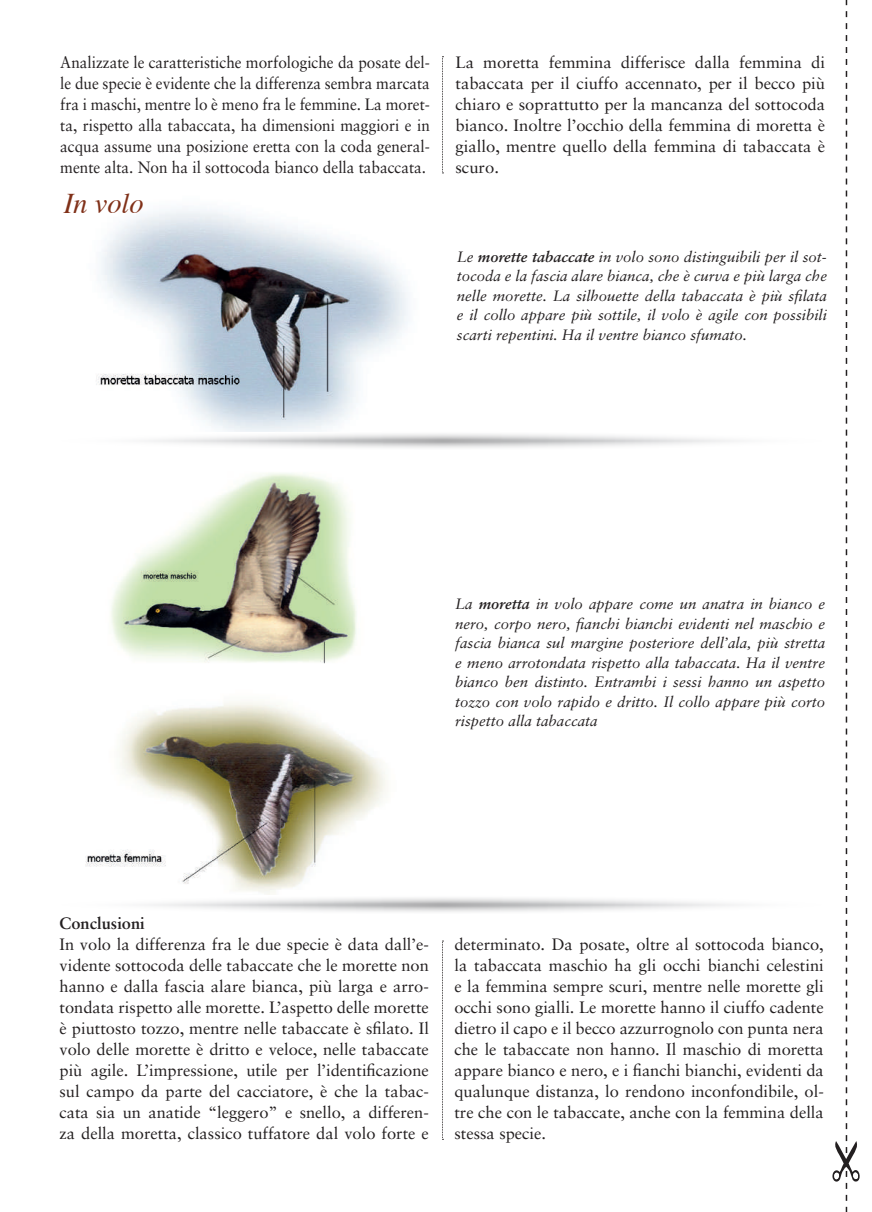
<style>
.page{position:relative;width:872px;height:1212px;background:#fff}
.page>*{position:absolute;margin:0;border:0;box-sizing:border-box;transform-origin:0 0}
.t1{font:italic 28.5px "Times";color:#803018}
.t2{font:16.5px/21px "Sabon";color:#231f20;text-align:justify}
.t3{font:16.5px/21px "Sabon";color:#231f20;text-align:justify;scale:.93 1}
.t4{font:700 16.5px "Sabon";color:#231f20}
.t5{font:italic 15px/19.5px "Sabon";color:#231f20;text-align:justify}
.s1{font-weight:700}
</style>
<div class="page">
<svg style="left:832px;top:0;width:28px;height:1212px"></svg>
<svg style="left:442px;top:56px;width:1px;height:118px"></svg>
<img style="left:96px;top:209px;width:312px;height:223px">
<img style="left:111px;top:473px;width:246px;height:191px">
<img style="left:85px;top:702px;width:302px;height:192px">
<svg style="left:59px;top:895px;width:766px;height:19px"></svg>
<svg style="left:59px;top:431px;width:766px;height:20px"></svg>
<svg style="left:442px;top:941px;width:1px;height:199px"></svg>
<p class="t3" style="left:60px;top:51px;width:399px">Analizzate le caratteristiche morfologiche da posate del&shy;le due specie è evidente che la differenza sembra marcata fra i maschi, mentre lo è meno fra le femmine. La moret&shy;ta, rispetto alla tabaccata, ha dimensioni maggiori e in acqua assume una posizione eretta con la coda general&shy;mente alta. Non ha il sottocoda bianco della tabaccata.</p>
<p class="t2" style="left:455px;top:51px;width:371px">La moretta femmina differisce dalla femmina di tabaccata per il ciuffo accennato, per il becco più chiaro e soprattutto per la mancanza del sottocoda bianco. Inoltre l’occhio della femmina di moretta è giallo, mentre quello della femmina di tabaccata è scuro.</p>
<h1 class="t1" style="left:64px;top:178px;width:81px">In volo</h1>
<p class="t5" style="left:457px;top:247px;width:371px">Le <span class="s1">morette tabaccate</span> in volo sono distinguibili per il sot&shy;tocoda e la fascia alare bianca, che è curva e più larga che nelle morette. La silhouette della tabaccata è più sfilata e il collo appare più sottile, il volo è agile con possibili scarti repentini. Ha il ventre bianco sfumato.</p>
<p class="t5" style="left:455px;top:594px;width:371px">La <span class="s1">moretta</span> in volo appare come un anatra in bianco e nero, corpo nero, fianchi bianchi evidenti nel maschio e fascia bianca sul margine posteriore dell’ala, più stretta e meno arrotondata rispetto alla tabaccata. Ha il ventre bianco ben distinto. Entrambi i sessi hanno un aspetto tozzo con volo rapido e dritto. Il collo appare più corto rispetto alla tabaccata</p>
<p class="t4" style="left:60px;top:913px;width:87px">Conclusioni</p>
<p class="t2" style="left:60px;top:933px;width:371px">In volo la differenza fra le due specie è data dall’e&shy;vidente sottocoda delle tabaccate che le morette non hanno e dalla fascia alare bianca, più larga e arro&shy;tondata rispetto alle morette. L’aspetto delle morette è piuttosto tozzo, mentre nelle tabaccate è sfilato. Il volo delle morette è dritto e veloce, nelle tabaccate più agile. L’impressione, utile per l’identificazione sul campo da parte del cacciatore, è che la tabac&shy;cata sia un anatide “leggero” e snello, a differen&shy;za della moretta, classico tuffatore dal volo forte e</p>
<p class="t2" style="left:454px;top:933px;width:371px">determinato. Da posate, oltre al sottocoda bianco, la tabaccata maschio ha gli occhi bianchi celestini e la femmina sempre scuri, mentre nelle morette gli occhi sono gialli. Le morette hanno il ciuffo cadente dietro il capo e il becco azzurrognolo con punta nera che le tabaccate non hanno. Il maschio di moretta appare bianco e nero, e i fianchi bianchi, evidenti da qualunque distanza, lo rendono inconfondibile, ol&shy;tre che con le tabaccate, anche con la femmina della stessa specie.</p>
</div>
